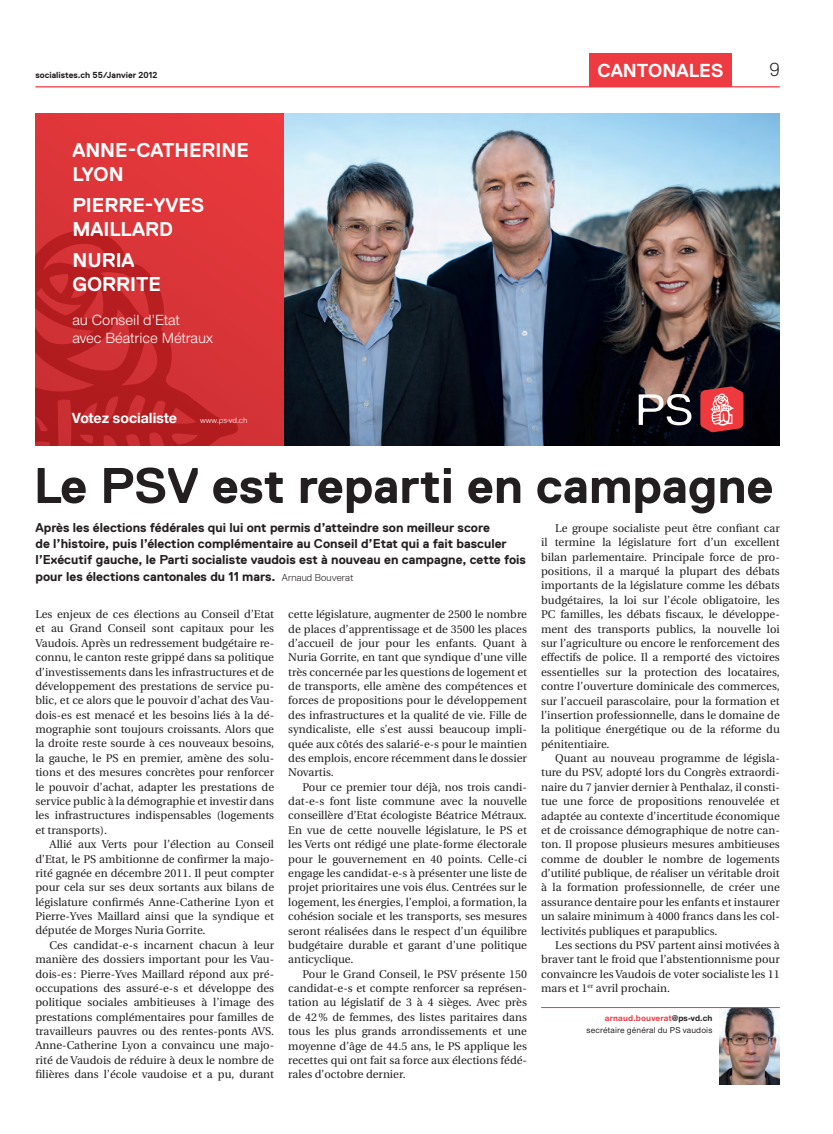
<style>
.page{position:relative;width:833px;height:1134px;background:#fff}
.page>*{position:absolute;margin:0;border:0;box-sizing:border-box;transform-origin:0 0}
.t1{font:700 50px "Replica";color:#231f20}
.t2{font:700 20px/23.9px "Replica";color:#fff}
.t3{font:700 18.75px "Replica";color:#fff}
.t4{font:300 18.75px "Replica";color:#231f20}
.t5{font:15.25px/18.2px "Nimbus San Nov";color:#fff}
.t6{font:700 15.25px "Nimbus San Nov";color:#fff}
.t7{font:700 12.75px/16.2px "Replica";color:#231f20}
.t8{font:11.25px/14.4px "Utopia";color:#231f20;text-align:justify}
.t9{font:500 8.75px/11.9px "Nimbus San Nov";letter-spacing:.02em;color:#231f20;text-align:right}
.t10{font:700 8.75px "Replica";color:#231f20}
.t11{font:8.25px "Nimbus San Nov";color:#fff}
.s1{font-weight:300;font-size:10px}
.s2{font-weight:700;color:#ee3a41}
.s3{font-weight:700}
</style>
<div class="page">
<hr style="left:35px;top:86px;width:745px;height:1px;background:#ee3a41">
<div style="left:589px;top:53px;width:142px;height:34px;background:#ee3a41"></div>
<img style="left:719px;top:1008px;width:61px;height:77px">
<hr style="left:541px;top:1007px;width:239px;height:1px;background:#ee3a41">
<div style="left:35px;top:113px;width:249px;height:332px;background:#e0363a"></div>
<img style="left:284px;top:113px;width:495px;height:332px">
<svg style="left:638px;top:394px;width:53px;height:31px"></svg>
<svg style="left:700px;top:386px;width:43px;height:46px;background:#d55256"></svg>
<svg style="left:35px;top:230px;width:203px;height:215px"></svg>
<p class="t10" style="left:35px;top:70px;width:123px">socialistes.ch 55/Janvier 2012</p>
<h3 class="t3" style="left:597px;top:60px;width:127px">cantonales</h3>
<h3 class="t4" style="left:769px;top:59px;width:12px">9</h3>
<h2 class="t2" style="left:72px;top:138px;width:178px">ANNE-CATHERINE<br>LYON</h2>
<h2 class="t2" style="left:72px;top:193px;width:133px">PIERRE-YVES<br>MAILLARD</h2>
<h2 class="t2" style="left:72px;top:248px;width:90px">NURIA<br>GORRITE</h2>
<h3 class="t5" style="left:72px;top:311px;width:142px">au Conseil d’Etat<br>avec Béatrice Métraux</h3>
<h3 class="t6" style="left:72px;top:409px;width:107px">Votez socialiste</h3>
<p class="t11" style="left:200px;top:416px;width:49px">www.ps-vd.ch</p>
<h1 class="t1" style="left:34px;top:458px;width:741px">Le PSV est reparti en campagne</h1>
<p class="t7" style="left:35px;top:519px;width:492px">Après les élections fédérales qui lui ont permis d’atteindre son meilleur score<br>de l’histoire, puis l’élection complémentaire au Conseil d’Etat qui a fait basculer l’Exécutif gauche, le Parti socialiste vaudois est à nouveau en campagne, cette fois pour les élections cantonales du 11 mars. <span class="s1">Arnaud Bouverat</span></p>
<p class="t8" style="left:541px;top:521px;width:240px;text-indent:14px">Le groupe socialiste peut être confiant car il termine la législature fort d’un excellent bilan parlementaire. Principale force de pro&shy;positions, il a marqué la plupart des débats importants de la législature comme les débats budgétaires, la loi sur l’école obligatoire, les PC familles, les débats fiscaux, le développe&shy;ment des transports publics, la nouvelle loi sur l’agriculture ou encore le renforcement des effectifs de police. Il a remporté des victoires essentielles sur la protection des locataires, contre l’ouverture dominicale des commerces, sur l’accueil parascolaire, pour la formation et l’insertion professionnelle, dans le domaine de la politique énergétique ou de la réforme du pénitentiaire.</p>
<p class="t8" style="left:541px;top:751px;width:240px;text-indent:14px">Quant au nouveau programme de législa&shy;ture du PSV, adopté lors du Congrès extraordi&shy;naire du 7 janvier dernier à Penthalaz, il consti&shy;tue une force de propositions renouvelée et adaptée au contexte d’incertitude économique et de croissance démographique de notre can&shy;ton. Il propose plusieurs mesures ambitieuses comme de doubler le nombre de logements d’utilité publique, de réaliser un véritable droit à la formation professionnelle, de créer une assurance dentaire pour les enfants et instaurer un salaire minimum à 4000 francs dans les col&shy;lectivités publiques et parapublics.</p>
<p class="t8" style="left:541px;top:938px;width:240px;text-indent:14px">Les sections du PSV partent ainsi motivées à braver tant le froid que l’abstentionnisme pour convaincre les Vaudois de voter socialiste les 11 mars et 1<sup>er</sup> avril prochain.</p>
<p class="t8" style="left:35px;top:607px;width:240px">Les enjeux de ces élections au Conseil d’Etat et au Grand Conseil sont capitaux pour les Vaudois. Après un redressement budgétaire re&shy;connu, le canton reste grippé dans sa politique d’investissements dans les infrastructures et de développement des prestations de service pu&shy;blic, et ce alors que le pouvoir d’achat des Vau&shy;dois-es est menacé et les besoins liés à la dé&shy;mographie sont toujours croissants. Alors que la droite reste sourde à ces nouveaux besoins, la gauche, le PS en premier, amène des solu&shy;tions et des mesures concrètes pour renforcer le pouvoir d’achat, adapter les prestations de service public à la démographie et investir dans les infrastructures indispensables (logements et transports).</p>
<p class="t8" style="left:35px;top:837px;width:240px;text-indent:14px">Allié aux Verts pour l’élection au Conseil d’Etat, le PS ambitionne de confirmer la majo&shy;rité gagnée en décembre 2011. Il peut compter pour cela sur ses deux sortants aux bilans de législature confirmés Anne-Catherine Lyon et Pierre-Yves Maillard ainsi que la syndique et députée de Morges Nuria Gorrite.</p>
<p class="t8" style="left:35px;top:938px;width:240px;text-indent:14px">Ces candidat-e-s incarnent chacun à leur manière des dossiers important pour les Vau&shy;dois-es : Pierre-Yves Maillard répond aux pré&shy;occupations des assuré-e-s et développe des politique sociales ambitieuses à l’image des prestations complémentaires pour familles de travailleurs pauvres ou des rentes-ponts AVS.<br>Anne-Catherine Lyon a convaincu une majo&shy;rité de Vaudois de réduire à deux le nombre de filières dans l’école vaudoise et a pu, durant</p>
<p class="t8" style="left:288px;top:607px;width:240px">cette législature, augmenter de 2500 le nombre de places d’apprentissage et de 3500 les places d’accueil de jour pour les enfants. Quant à Nuria Gorrite, en tant que syndique d’une ville très concernée par les questions de logement et de transports, elle amène des compétences et forces de propositions pour le développement des infrastructures et la qualité de vie. Fille de syndicaliste, elle s’est aussi beaucoup impli&shy;quée aux côtés des salarié-e-s pour le maintien des emplois, encore récemment dans le dossier Novartis.</p>
<p class="t8" style="left:288px;top:780px;width:240px;text-indent:14px">Pour ce premier tour déjà, nos trois candi&shy;dat-e-s font liste commune avec la nouvelle conseillère d’Etat écologiste Béatrice Métraux.<br>En vue de cette nouvelle législature, le PS et les Verts ont rédigé une plate-forme électorale pour le gouvernement en 40 points. Celle-ci engage les candidat-e-s à présenter une liste de projet prioritaires une vois élus. Centrées sur le logement, les énergies, l’emploi, a formation, la cohésion sociale et les transports, ses mesures seront réalisées dans le respect d’un équilibre budgétaire durable et garant d’une politique anticyclique.</p>
<p class="t8" style="left:288px;top:967px;width:240px;text-indent:14px">Pour le Grand Conseil, le PSV présente 150 candidat-e-s et compte renforcer sa représen&shy;tation au législatif de 3 à 4 sièges. Avec près de 42% de femmes, des listes paritaires dans tous les plus grands arrondissements et une moyenne d’âge de 44.5 ans, le PS applique les recettes qui ont fait sa force aux élections fédé&shy;rales d’octobre dernier.</p>
<p class="t9" style="left:586px;top:1012px;width:127px"><span class="s2">arnaud.bouverat</span><span class="s3">@ps-vd.ch </span>secrétaire général du PS vaudois</p>
</div>
